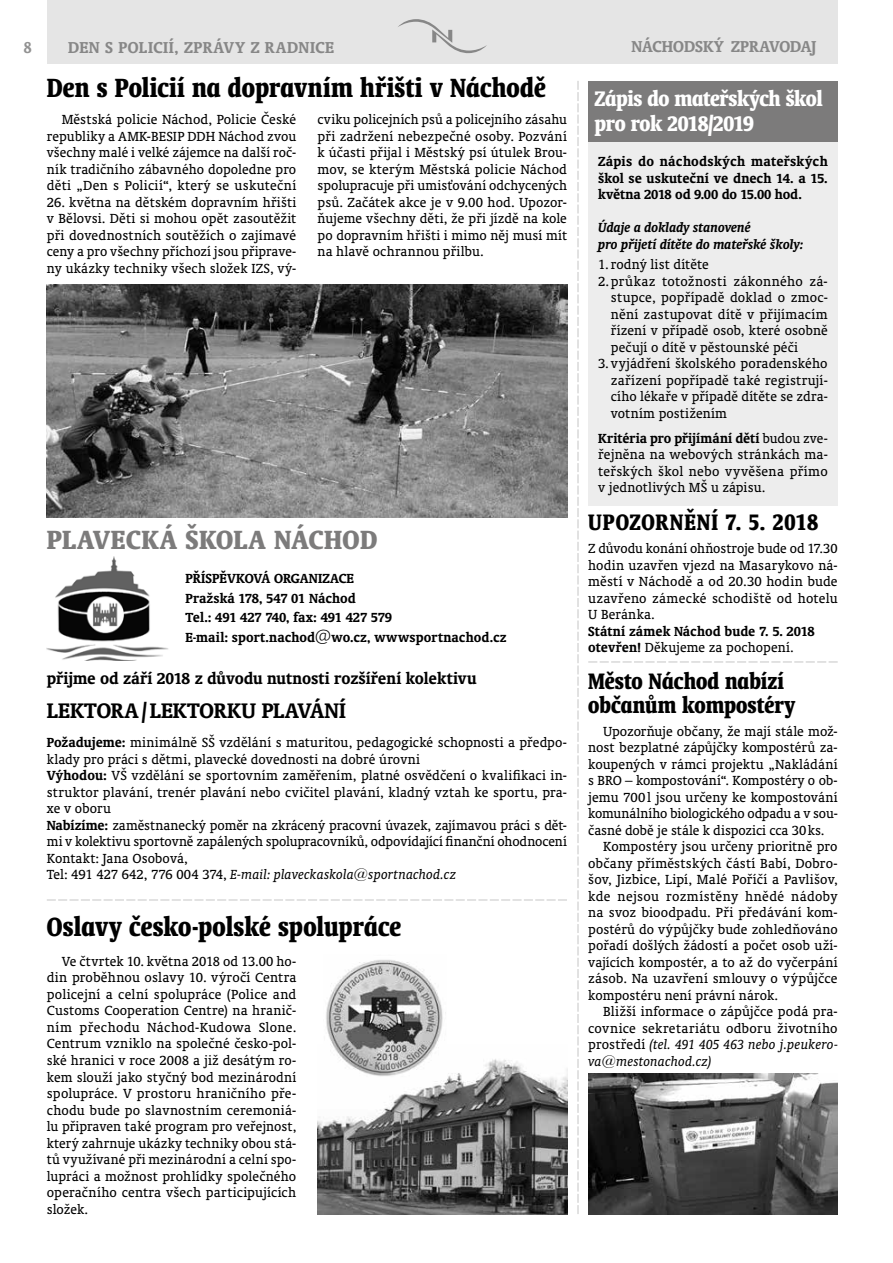
<style>
.page{position:relative;width:893px;height:1263px;background:#fff}
.page>*{position:absolute;margin:0;border:0;box-sizing:border-box;transform-origin:0 0}
.t1{font:700 condensed 30px "Oranda AT";color:#000;scale:.92 1}
.t2{font:700 condensed 30px "Oranda AT";letter-spacing:.015em;color:#7c7b7b}
.t3{font:700 condensed 25.5px/24px "Oranda AT";letter-spacing:.005em;color:#000;scale:.92 1}
.t4{font:700 condensed 25.5px "Oranda AT";letter-spacing:.035em;color:#000;scale:.92 1}
.t5{font:700 condensed 24px/25.5px "Oranda AT";letter-spacing:-.02em;color:#fff;scale:.95 1}
.t6{font:700 24px "Oranda AT";letter-spacing:.005em;color:#000}
.t7{font:700 18px "Oranda AT";letter-spacing:-.005em;color:#000}
.t8{font:700 18px "Oranda AT";letter-spacing:.035em;color:#878787}
.t9{font:700 18px "Oranda AT";letter-spacing:.015em;color:#878787}
.t10{font:700 18px "Oranda AT";color:#929292;scale:.9 1}
.t11{font:15px/16.5px "Oranda AT";letter-spacing:.005em;color:#000;text-align:justify}
.t12{font:700 15px/16.5px "Oranda AT";letter-spacing:.005em;color:#000}
.t13{font:italic 15px "Oranda AT";letter-spacing:.005em;color:#000}
.t14{font:italic 700 15px/16.5px "Oranda AT";letter-spacing:.005em;color:#000}
.s1{font-family:"CP Light";font-weight:400}
.s2{font-weight:700}
.s3{font-style:italic}
.s4{font-weight:400}
.s5{font-style:normal}
</style>
<div class="page">
<div style="left:47px;top:0;width:791px;height:64px;background:#e5e5e5"></div>
<svg style="left:398px;top:19px;width:89px;height:34px"></svg>
<img style="left:317px;top:1059px;width:250px;height:155px">
<div style="left:588px;top:81px;width:250px;height:425px;background:#ededed"></div>
<div style="left:588px;top:81px;width:250px;height:61px;background:#7c7b7b"></div>
<svg style="left:47px;top:900px;width:520px;height:1px"></svg>
<svg style="left:588px;top:662px;width:250px;height:1px"></svg>
<svg style="left:578px;top:81px;width:1px;height:1133px"></svg>
<img style="left:47px;top:284px;width:520px;height:233px">
<img style="left:47px;top:556px;width:121px;height:105px">
<img style="left:324px;top:960px;width:122px;height:118px">
<img style="left:588px;top:1074px;width:250px;height:140px">
<p class="t10" style="left:24px;top:37px;width:10px">8</p>
<p class="t8" style="left:68px;top:37px;width:268px">DEN S POLICIÍ, ZPRÁVY Z RADNICE</p>
<p class="t9" style="left:631px;top:36px;width:187px">NÁCHODSKÝ ZPRAVODAJ</p>
<h1 class="t1" style="left:47px;top:70px;width:544px">Den s Policií na dopravním hřišti v Náchodě</h1>
<p class="t11" style="left:318px;top:111px;width:251px">cviku policejních psů a policejního zásahu při zadržení nebezpečné osoby. Pozvání k účasti přijal i Městský psí útulek Brou&shy;mov, se kterým Městská policie Náchod spolupracuje při umisťování odchycených psů. Začátek akce je v 9.00 hod. Upozor&shy;ňujeme všechny děti, že při jízdě na kole po dopravním hřišti i mimo něj musí mít na hlavě ochrannou přilbu.</p>
<p class="t11" style="left:47px;top:111px;width:251px;text-indent:15px">Městská policie Náchod, Policie České republiky a AMK-BESIP DDH Náchod zvou všechny malé i velké zájemce na další roč&shy;ník tradičního zábavného dopoledne pro děti „Den s Policií“, který se uskuteční</p>
<p class="t11" style="left:47px;top:194px;width:251px">26. května na dětském dopravním hřišti v Bělovsi. Děti si mohou opět zasoutěžit při dovednostních soutěžích o zajímavé ceny a pro všechny příchozí jsou připrave&shy;ny ukázky techniky všech složek IZS, vý-</p>
<h1 class="t2" style="left:47px;top:522px;width:332px">PLAVECKÁ ŠKOLA NÁCHOD</h1>
<p class="t12" style="left:185px;top:568px;width:323px;line-height:19.5px">PŘÍSPĚVKOVÁ ORGANIZACE<br>Pražská 178, 547 01 Náchod<br>Tel.: 491 427 740, fax: 491 427 579<br>E-mail: sport.nachod<span class="s1">@</span>wo.cz, wwwsportnachod.cz</p>
<p class="t7" style="left:47px;top:668px;width:431px">přijme od září 2018 z důvodu nutnosti rozšíření kolektivu</p>
<h3 class="t6" style="left:47px;top:696px;width:301px">LEKTORA/ LEKTORKU PLAVÁNÍ</h3>
<p class="t11" style="left:47px;top:734px;width:522px;text-align:left"><span class="s2">Požadujeme:</span> minimálně SŠ vzdělání s maturitou, pedagogické schopnosti a předpo&shy;klady pro práci s dětmi, plavecké dovednosti na dobré úrovni<br><span class="s2">Výhodou:</span> VŠ vzdělání se sportovním zaměřením, platné osvědčení o kvalifikaci in&shy;struktor plavání, trenér plavání nebo cvičitel plavání, kladný vztah ke sportu, pra&shy;xe v oboru<br><span class="s2">Nabízíme:</span> zaměstnanecký poměr na zkrácený pracovní úvazek, zajímavou práci s dět&shy;mi v kolektivu sportovně zapálených spolupracovníků, odpovídající finanční ohodnocení Kontakt: Jana Osobová,<br>Tel: 491 427 642, 776 004 374, <span class="s3">E-mail: plaveckaskola@sportnachod.cz</span></p>
<h1 class="t1" style="left:47px;top:909px;width:387px">Oslavy česko-polské spolupráce</h1>
<p class="t11" style="left:47px;top:953px;width:251px;text-indent:15px">Ve čtvrtek 10. května 2018 od 13.00 ho&shy;din proběhnou oslavy 10. výročí Centra policejní a celní spolupráce (Police and Customs Cooperation Centre) na hranič&shy;ním přechodu Náchod-Kudowa Slone.<br>Centrum vzniklo na společné česko-pol&shy;ské hranici v roce 2008 a již desátým ro&shy;kem slouží jako styčný bod mezinárodní spolupráce. V prostoru hraničního pře&shy;chodu bude po slavnostním ceremoniá&shy;lu připraven také program pro veřejnost, který zahrnuje ukázky techniky obou stá&shy;tů využívané při mezinárodní a celní spo&shy;lupráci a možnost prohlídky společného operačního centra všech participujících složek.</p>
<h3 class="t5" style="left:595px;top:85px;width:241px">Zápis do mateřských škol pro rok 2018/2019</h3>
<p class="t12" style="left:598px;top:153px;width:231px;text-align:justify">Zápis do náchodských mateřských škol se uskuteční ve dnech 14. a 15. května 2018 od 9.00 do 15.00 hod.</p>
<p class="t14" style="left:598px;top:219px;width:207px">Údaje a doklady stanovené<br>pro přijetí dítěte do mateřské školy:</p>
<p class="t11" style="left:598px;top:256px;width:112px">1.rodný list dítěte</p>
<p class="t11" style="left:598px;top:273px;width:231px">2.průkaz totožnosti zákonného zá-</p>
<p class="t11" style="left:611px;top:289px;width:218px">stupce, popřípadě doklad o zmoc-</p>
<p class="t11" style="left:611px;top:306px;width:218px">nění zastupovat dítě v přijímacím</p>
<p class="t11" style="left:611px;top:322px;width:218px">řízení v případě osob, které osobně</p>
<p class="t11" style="left:611px;top:339px;width:189px">pečují o dítě v pěstounské péči</p>
<p class="t11" style="left:611px;top:355px;width:218px;text-indent:-13px">3. vyjádření školského poradenského zařízení popřípadě také registrují&shy;cího lékaře v případě dítěte se zdra&shy;votním postižením</p>
<p class="t11" style="left:598px;top:430px;width:231px"><span class="s2">Kritéria pro přijímání dětí</span> budou zve&shy;řejněna na webových stránkách ma&shy;teřských škol nebo vyvěšena přímo v jednotlivých MŠ u zápisu.</p>
<h2 class="t4" style="left:588px;top:507px;width:252px">UPOZORNĚNÍ 7. 5. 2018</h2>
<p class="t11" style="left:588px;top:540px;width:251px">Z důvodu konání ohňostroje bude od 17.30 hodin uzavřen vjezd na Masarykovo ná&shy;městí v Náchodě a od 20.30 hodin bude uzavřeno zámecké schodiště od hotelu U Beránka.</p>
<p class="t12" style="left:588px;top:623px;width:228px">Státní zámek Náchod bude 7. 5. 2018 otevřen! <span class="s4">Děkujeme za pochopení.</span></p>
<h2 class="t3" style="left:588px;top:668px;width:227px">Město Náchod nabízí občanům kompostéry</h2>
<p class="t11" style="left:603px;top:723px;width:236px">Upozorňuje občany, že mají stále mož-</p>
<p class="t11" style="left:588px;top:739px;width:251px">nost bezplatné zápůjčky kompostérů za-</p>
<p class="t11" style="left:588px;top:756px;width:251px">koupených v rámci projektu „Nakládání</p>
<p class="t11" style="left:588px;top:772px;width:251px">s BRO – kompostování“. Kompostéry o ob-</p>
<p class="t11" style="left:588px;top:789px;width:251px">jemu 700l jsou určeny ke kompostování</p>
<p class="t11" style="left:588px;top:805px;width:251px">komunálního biologického odpadu a v sou-</p>
<p class="t11" style="left:588px;top:822px;width:238px">časné době je stále k dispozici cca 30ks.</p>
<p class="t11" style="left:603px;top:838px;width:236px">Kompostéry jsou určeny prioritně pro</p>
<p class="t11" style="left:588px;top:855px;width:251px">občany příměstských částí Babí, Dobro-</p>
<p class="t11" style="left:588px;top:871px;width:251px">šov, Jizbice, Lipí, Malé Poříčí a Pavlišov,</p>
<p class="t11" style="left:588px;top:888px;width:251px">kde nejsou rozmístěny hnědé nádoby</p>
<p class="t11" style="left:588px;top:904px;width:251px">na svoz bioodpadu. Při předávání kom-</p>
<p class="t11" style="left:588px;top:921px;width:251px">postérů do výpůjčky bude zohledňováno</p>
<p class="t11" style="left:588px;top:937px;width:251px">pořadí došlých žádostí a počet osob uží-</p>
<p class="t11" style="left:588px;top:954px;width:251px">vajících kompostér, a to až do vyčerpání</p>
<p class="t11" style="left:588px;top:970px;width:251px">zásob. Na uzavření smlouvy o výpůjčce</p>
<p class="t11" style="left:588px;top:987px;width:191px">kompostéru není právní nárok.</p>
<p class="t11" style="left:603px;top:1003px;width:236px">Bližší informace o zápůjčce podá pra-</p>
<p class="t11" style="left:588px;top:1020px;width:251px">covnice sekretariátu odboru životního</p>
<p class="t13" style="left:588px;top:1036px;width:251px"><span class="s5">prostředí</span> (tel. 491 405 463 nebo j.peukero-</p>
<p class="t13" style="left:588px;top:1052px;width:125px">va@mestonachod.cz)</p>
</div>
